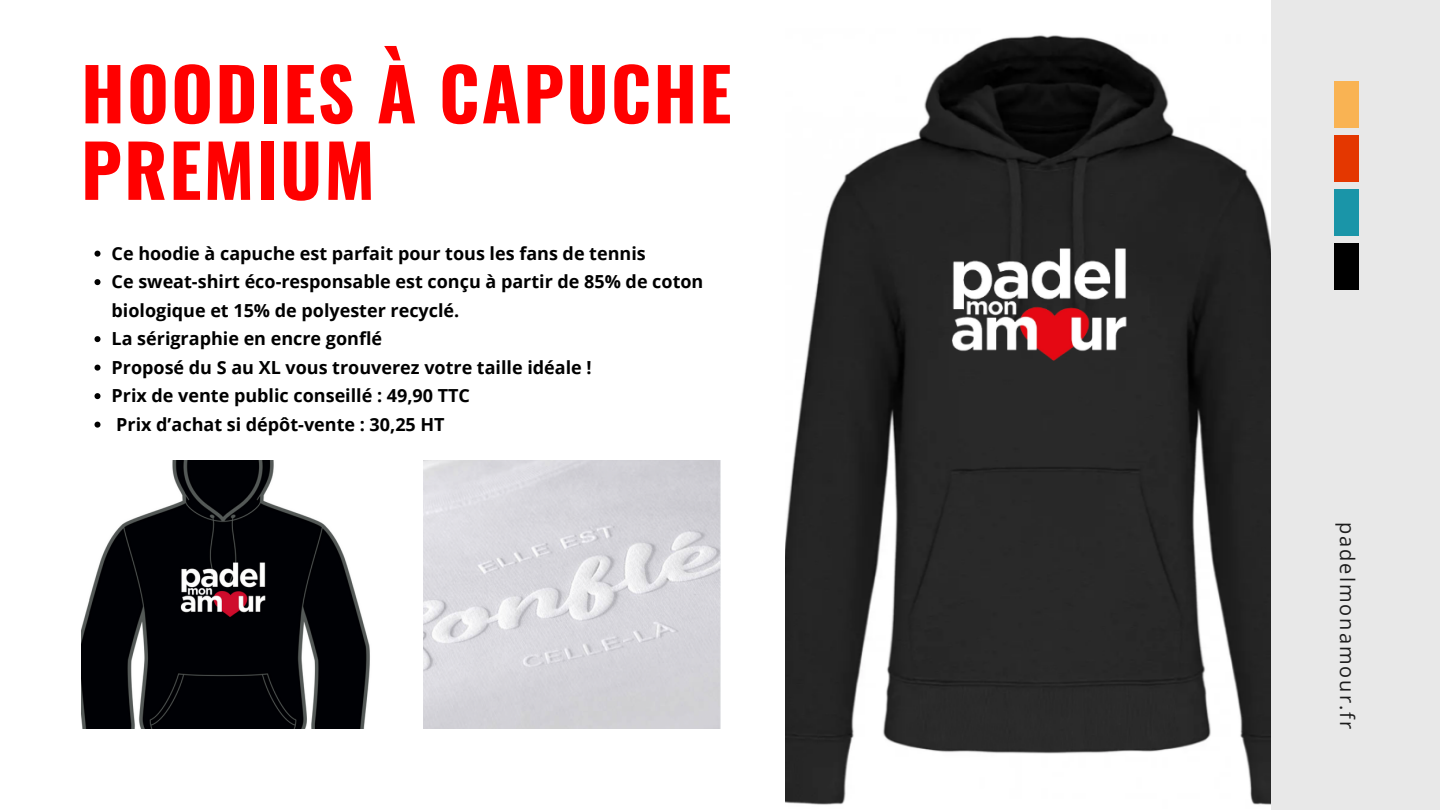
<style>
.page{position:relative;width:1440px;height:810px;background:#fff}
.page>*{position:absolute;margin:0;border:0;box-sizing:border-box;transform-origin:0 0}
.t1{font:700 72px/76.5px "Oswald";letter-spacing:.03em;color:#f00}
.t2{font:20px "Open Sans";letter-spacing:.1em;color:#000}
.t3{font:700 18px/28.5px "Open Sans";color:#000}
</style>
<div class="page">
<img style="left:81px;top:460px;width:289px;height:269px">
<img style="left:424px;top:460px;width:296px;height:269px">
<div style="left:1271px;top:0;width:169px;height:810px;background:#e8e8e8"></div>
<img style="left:785px;top:35px;width:486px;height:770px">
<div style="left:1335px;top:81px;width:24px;height:46px;background:#f9b353"></div>
<div style="left:1335px;top:189px;width:24px;height:46px;background:#1a95a8"></div>
<div style="left:1335px;top:135px;width:24px;height:46px;background:#e43700"></div>
<div style="left:1335px;top:243px;width:24px;height:46px;background:#000"></div>
<svg style="left:94px;top:251px;width:6px;height:6px"></svg>
<svg style="left:94px;top:279px;width:6px;height:6px"></svg>
<svg style="left:94px;top:336px;width:6px;height:6px"></svg>
<svg style="left:94px;top:365px;width:6px;height:6px"></svg>
<svg style="left:94px;top:393px;width:6px;height:6px"></svg>
<svg style="left:94px;top:422px;width:6px;height:6px"></svg>
<p class="t1" style="left:81px;top:53px;width:652px">HOODIES À CAPUCHE<br>PREMIUM</p>
<p class="t3" style="left:112px;top:238px;width:536px">Ce hoodie à capuche est parfait pour tous les fans de tennis</p>
<p class="t3" style="left:112px;top:267px;width:593px">Ce sweat-shirt éco-responsable est conçu à partir de 85% de coton biologique et 15% de polyester recyclé.</p>
<p class="t3" style="left:112px;top:324px;width:272px">La sérigraphie en encre gonflé</p>
<p class="t3" style="left:112px;top:352px;width:482px">Proposé du S au XL vous trouverez votre taille idéale !</p>
<p class="t3" style="left:112px;top:381px;width:360px">Prix de vente public conseillé : 49,90 TTC</p>
<p class="t3" style="left:116px;top:409px;width:330px">Prix d’achat si dépôt-vente : 30,25 HT</p>
<p class="t2" style="left:1362px;top:522px;width:209px;rotate:90deg">padelmonamour.fr</p>
</div>
